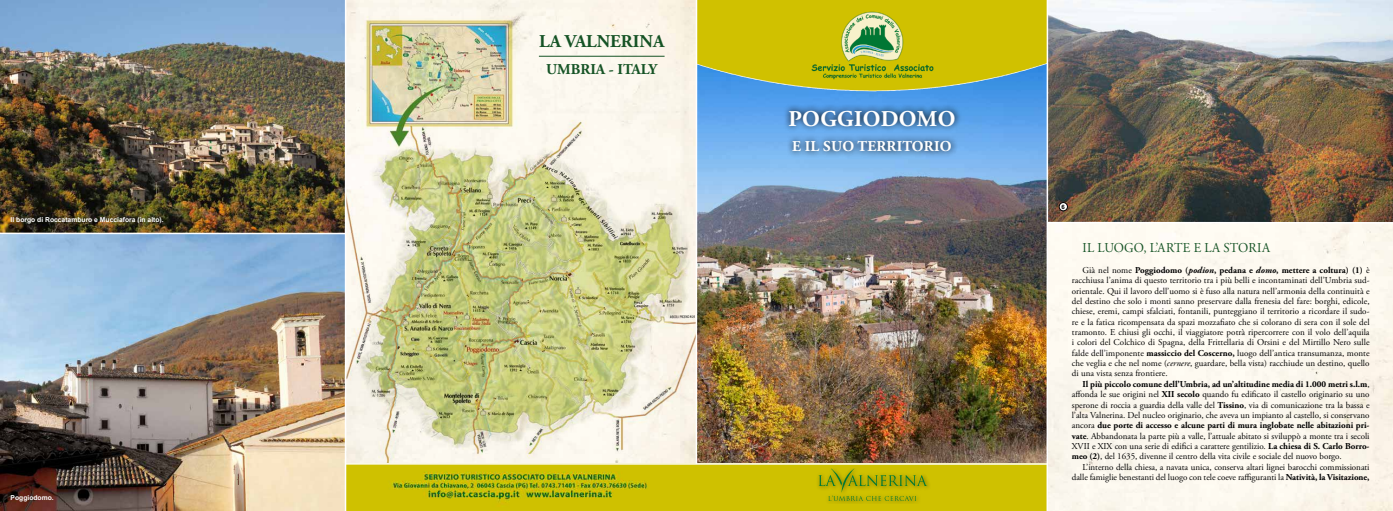
<style>
.page{position:relative;width:1393px;height:511px;background:#fff}
.page>*{position:absolute;margin:0;border:0;box-sizing:border-box;transform-origin:0 0}
.t1{font:700 22.5px "Adobe Garamond Pro";letter-spacing:.015em;color:#fff}
.t2{font:700 18px "Adobe Garamond Pro";color:#155325}
.t3{font:700 15px "Adobe Garamond Pro";letter-spacing:.015em;color:#fff}
.t4{font:700 15px "Adobe Garamond Pro";color:#155325}
.t5{font:13.5px "Adobe Garamond Pro";letter-spacing:.015em;color:#155325;scale:.95 1}
.t6{font:9px/10.4px "Adobe Garamond Pro";letter-spacing:-.005em;color:#000;text-align:justify}
.t7{font:700 6.75px "Arial";color:#fff}
.t8{font:700 6px "Arial";color:#000}
.s1{font-weight:700}
.s2{font-weight:700;font-style:italic}
.s3{font-style:italic}
</style>
<div class="page">
<img style="left:1048px;top:0;width:345px;height:222px">
<img style="left:0;top:0;width:345px;height:510px">
<img style="left:697px;top:91px;width:349px;height:371px">
<svg style="left:783px;top:103px;width:178px;height:55px;background:#578fc7"></svg>
<img style="left:697px;top:0;width:349px;height:91px">
<img style="left:346px;top:0;width:349px;height:462px">
<hr style="left:539px;top:56px;width:125px;height:1px;background:#155325">
<img style="left:346px;top:464px;width:700px;height:46px">
<hr style="left:0;top:232px;width:345px;height:2px;background:#fff">
<div style="left:815px;top:468px;width:116px;height:35px;background:#000;opacity:.55"></div>
<svg style="left:818px;top:468px;width:109px;height:32px;background:#b0b005"></svg>
<div style="left:1059px;top:202px;width:8px;height:9px;background:#fff;border-radius:50%"></div>
<div style="left:1058px;top:202px;width:9px;height:9px;border:1px solid #000;border-radius:50%"></div>
<p class="t7" style="left:11px;top:215px;width:155px">Il borgo di Roccatamburo e Mucciafora (in alto).</p>
<p class="t7" style="left:11px;top:493px;width:45px">Poggiodomo.</p>
<h2 class="t2" style="left:539px;top:31px;width:127px">LA VALNERINA</h2>
<h3 class="t4" style="left:546px;top:61px;width:113px">UMBRIA - ITALY</h3>
<h1 class="t1" style="left:788px;top:105px;width:168px">POGGIODOMO</h1>
<h3 class="t3" style="left:792px;top:137px;width:161px">E IL SUO TERRITORIO</h3>
<p class="t8" style="left:1061px;top:202px;width:5px">6</p>
<h3 class="t5" style="left:1082px;top:239px;width:199px">IL LUOGO, L’ARTE E LA STORIA</h3>
<p class="t6" style="left:1071px;top:265px;width:299px;text-indent:11px">Già nel nome <span class="s1">Poggiodomo (</span><span class="s2">podion</span><span class="s1">, pedana e</span> <span class="s2">domo</span><span class="s1">, mettere a coltura) (1)</span> è racchiusa l’anima di questo territorio tra i più belli e incontaminati dell’Umbria sud&shy;orientale. Qui il lavoro dell’uomo si è fuso alla natura nell’armonia della continuità e del destino che solo i monti sanno preservare dalla frenesia del fare: borghi, edicole, chiese, eremi, campi sfalciati, fontanili, punteggiano il territorio a ricordare il sudo&shy;re e la fatica ricompensata da spazi mozzafiato che si colorano di sera con il sole del tramonto. E chiusi gli occhi, il viaggiatore potrà ripercorrere con il volo dell’aquila i colori del Colchico di Spagna, della Frittellaria di Orsini e del Mirtillo Nero sulle falde dell’imponente <span class="s1">massiccio del Coscerno,</span> luogo dell’antica transumanza, monte che veglia e che nel nome (<span class="s3">cernere</span>, guardare, bella vista) racchiude un destino, quello di una vista senza frontiere.</p>
<p class="t6" style="left:1071px;top:379px;width:299px;text-indent:11px"><span class="s1">Il più piccolo comune dell’Umbria, ad un’altitudine media di 1.000 metri s.l.m</span>, affonda le sue origini nel <span class="s1">XII secolo</span> quando fu edificato il castello originario su uno sperone di roccia a guardia della valle del <span class="s1">Tissino</span>, via di comunicazione tra la bassa e l’alta Valnerina. Del nucleo originario, che aveva un impianto al castello, si conservano ancora <span class="s1">due porte di accesso e alcune parti di mura inglobate nelle abitazioni pri&shy;vate</span>. Abbandonata la parte più a valle, l’attuale abitato si sviluppò a monte tra i secoli XVII e XIX con una serie di edifici a carattere gentilizio. <span class="s1">La chiesa di S. Carlo Borro&shy;meo (2)</span>, del 1635, divenne il centro della vita civile e sociale del nuovo borgo.</p>
<p class="t6" style="left:1071px;top:461px;width:299px;text-align:right">L’interno della chiesa, a navata unica, conserva altari lignei barocchi commissionati dalle famiglie benestanti del luogo con tele coeve raffiguranti la <span class="s1">Natività, la Visitazione,</span></p>
</div>
